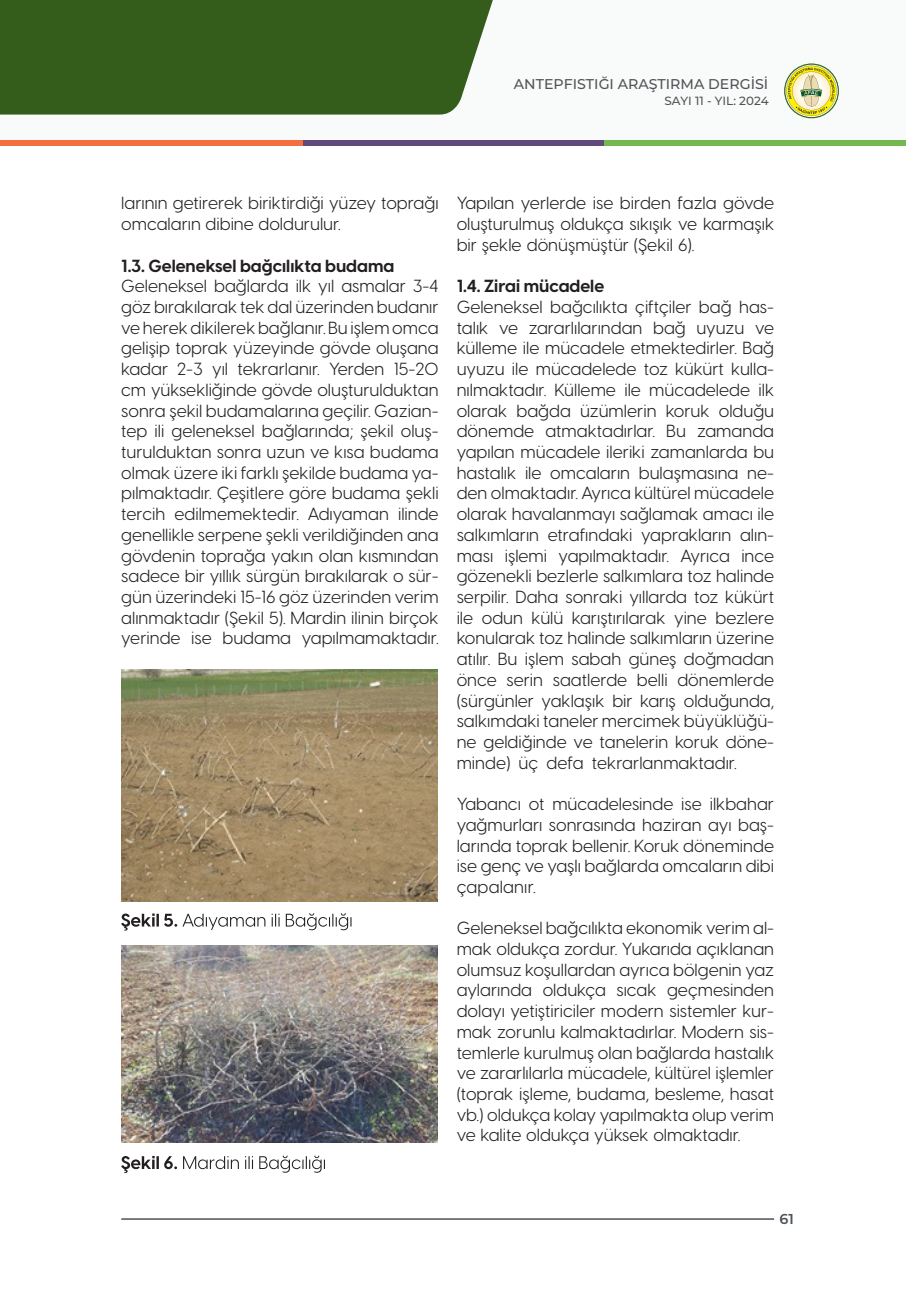
<style>
.page{position:relative;width:906px;height:1289px;background:#fff}
.page>*{position:absolute;margin:0;border:0;box-sizing:border-box;transform-origin:0 0}
.t1{font:17.25px/20.7px "Visby CF";color:#231f20;text-align:justify}
.t2{font:700 17.25px "Visby CF";color:#231f20}
.t3{font:600 14.25px "Montserrat";color:#4d545a}
.t4{font:500 14.1px "Montserrat";color:#515457}
.t5{font:500 11.85px "Montserrat";color:#515457}
</style>
<div class="page">
<div style="left:0;top:0;width:906px;height:140px;background:#f9fafa"></div>
<div style="left:302px;top:140px;width:302px;height:6px;background:#60497b"></div>
<div style="left:0;top:140px;width:302px;height:6px;background:#f36e40"></div>
<div style="left:604px;top:140px;width:302px;height:6px;background:#75b851"></div>
<div style="left:0;top:0;width:493px;height:115px;background:#345d1b"></div>
<svg style="left:784px;top:64px;width:54px;height:54px"></svg>
<svg style="left:786px;top:66px;width:50px;height:50px"></svg>
<hr style="left:121px;top:1218px;width:653px;height:1px;background:#4d545a">
<img style="left:122px;top:669px;width:316px;height:232px">
<img style="left:122px;top:945px;width:316px;height:197px">
<svg style="left:121px;top:913px;width:230px;height:17px"></svg>
<svg style="left:121px;top:1155px;width:204px;height:18px"></svg>
<p class="t4" style="left:514px;top:75px;width:256px">ANTEPFISTIĞI ARAŞTIRMA DERGİSİ</p>
<p class="t5" style="left:664px;top:92px;width:106px">SAYI 11 - YIL: 2024</p>
<p class="t1" style="left:121px;top:193px;width:319px">larının getirerek biriktirdiği yüzey toprağı omcaların dibine doldurulur.</p>
<p class="t2" style="left:121px;top:254px;width:275px">1.3. Geleneksel bağcılıkta budama</p>
<p class="t1" style="left:121px;top:276px;width:319px">Geleneksel bağlarda ilk yıl asmalar 3-4 göz bırakılarak tek dal üzerinden budanır ve herek dikilerek bağlanır. Bu işlem omca gelişip toprak yüzeyinde gövde oluşana kadar 2-3 yıl tekrarlanır. Yerden 15-20 cm yüksekliğinde gövde oluşturulduktan sonra şekil budamalarına geçilir. Gazian&shy;tep ili geleneksel bağlarında; şekil oluş&shy;turulduktan sonra uzun ve kısa budama olmak üzere iki farklı şekilde budama ya&shy;pılmaktadır. Çeşitlere göre budama şekli tercih edilmemektedir. Adıyaman ilinde genellikle serpene şekli verildiğinden ana gövdenin toprağa yakın olan kısmından sadece bir yıllık sürgün bırakılarak o sür&shy;gün üzerindeki 15-16 göz üzerinden verim alınmaktadır (Şekil 5). Mardin ilinin birçok yerinde ise budama yapılmamaktadır.</p>
<p class="t1" style="left:457px;top:193px;width:319px">Yapılan yerlerde ise birden fazla gövde oluşturulmuş oldukça sıkışık ve karmaşık bir şekle dönüşmüştür (Şekil 6).</p>
<p class="t2" style="left:457px;top:275px;width:149px">1.4. Zirai mücadele</p>
<p class="t1" style="left:457px;top:296px;width:319px">Geleneksel bağcılıkta çiftçiler bağ has&shy;talık ve zararlılarından bağ uyuzu ve külleme ile mücadele etmektedirler. Bağ uyuzu ile mücadelede toz kükürt kulla&shy;nılmaktadır. Külleme ile mücadelede ilk olarak bağda üzümlerin koruk olduğu dönemde atmaktadırlar. Bu zamanda yapılan mücadele ileriki zamanlarda bu hastalık ile omcaların bulaşmasına ne&shy;den olmaktadır. Ayrıca kültürel mücadele olarak havalanmayı sağlamak amacı ile salkımların etrafındaki yaprakların alın&shy;ması işlemi yapılmaktadır. Ayrıca ince gözenekli bezlerle salkımlara toz halinde serpilir. Daha sonraki yıllarda toz kükürt ile odun külü karıştırılarak yine bezlere konularak toz halinde salkımların üzerine atılır. Bu işlem sabah güneş doğmadan önce serin saatlerde belli dönemlerde (sürgünler yaklaşık bir karış olduğunda, salkımdaki taneler mercimek büyüklüğü&shy;ne geldiğinde ve tanelerin koruk döne&shy;minde) üç defa tekrarlanmaktadır.</p>
<p class="t1" style="left:457px;top:793px;width:319px">Yabancı ot mücadelesinde ise ilkbahar yağmurları sonrasında haziran ayı baş&shy;larında toprak bellenir. Koruk döneminde ise genç ve yaşlı bağlarda omcaların dibi çapalanır.</p>
<p class="t1" style="left:457px;top:917px;width:319px">Geleneksel bağcılıkta ekonomik verim al&shy;mak oldukça zordur. Yukarıda açıklanan olumsuz koşullardan ayrıca bölgenin yaz aylarında oldukça sıcak geçmesinden dolayı yetiştiriciler modern sistemler kur&shy;mak zorunlu kalmaktadırlar. Modern sis&shy;temlerle kurulmuş olan bağlarda hastalık ve zararlılarla mücadele, kültürel işlemler (toprak işleme, budama, besleme, hasat vb.) oldukça kolay yapılmakta olup verim ve kalite oldukça yüksek olmaktadır.</p>
<p class="t3" style="left:779px;top:1208px;width:16px">61</p>
</div>
